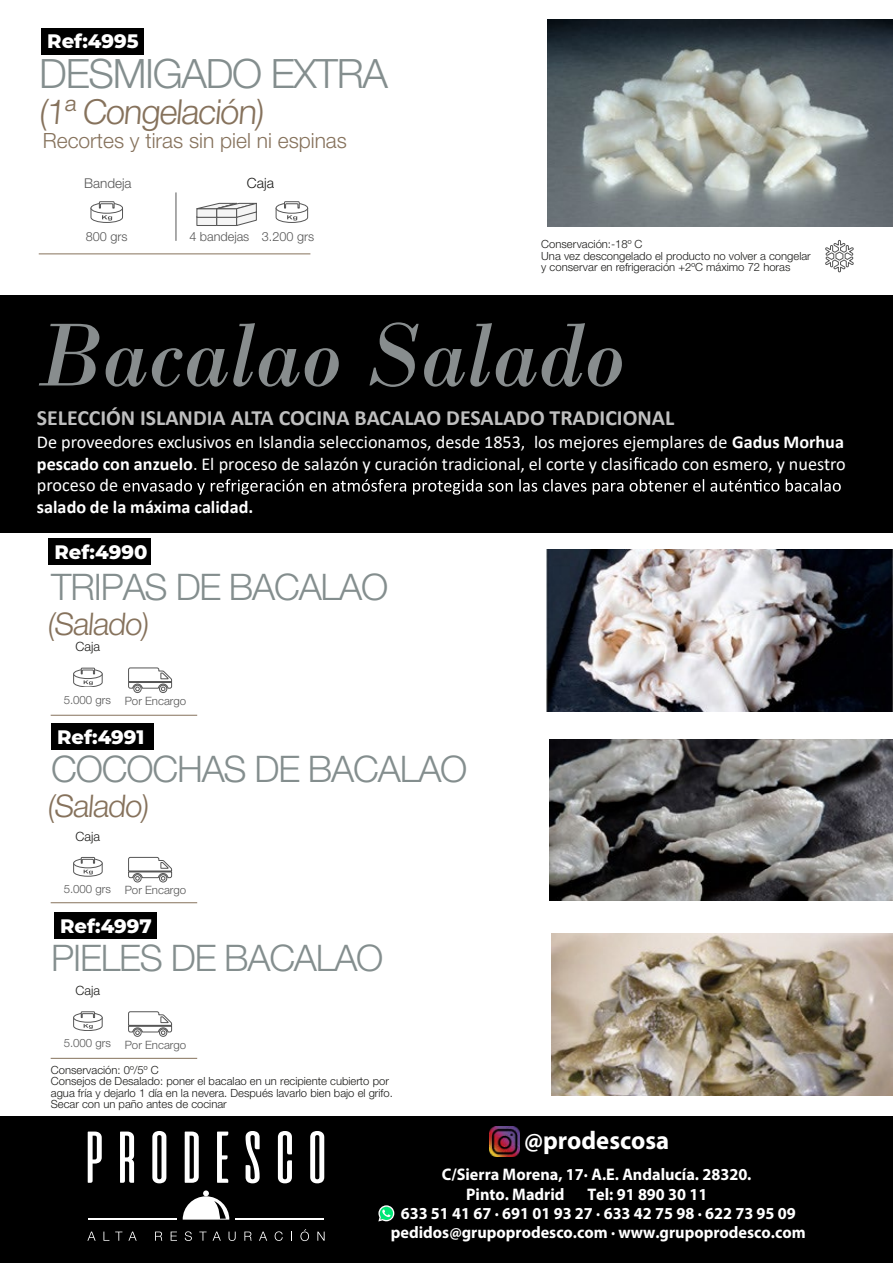
<style>
.page{position:relative;width:893px;height:1263px;background:#fff}
.page>*{position:absolute;margin:0;border:0;box-sizing:border-box;transform-origin:0 0}
.t1{font:italic 94.2px "Bodoni";color:#888d8e}
.t2{font:300 40.5px "Helvetica Neue LT Std";letter-spacing:-.03em;color:#848e8e}
.t3{font:300 36.6px "Helvetica Neue LT Std";letter-spacing:-.03em;color:#848e8e}
.t4{font:300 34.5px "Helvetica Neue LT Std";color:#86725c}
.t5{font:300 31.2px "Helvetica Neue LT Std";color:#86725c}
.t6{font:700 25.65px "Myriad Pro";color:#fff}
.t7{font:700 21.75px "Calibri";color:#bfbfbf}
.t8{font:300 21px "Helvetica Neue LT Std";color:#86725c}
.t9{font:800 19.5px "Montserrat";color:#fff}
.t10{font:18.15px/21.8px "Calibri";color:#fff;text-align:justify}
.t11{font:700 18.15px "Calibri";color:#fff}
.t12{font:700 16.8px/19.5px "Myriad Pro";color:#fff}
.t13{font:300 14.1px "Helvetica Neue LT Std";color:#1b1b19}
.t14{font:300 13.5px "Helvetica Neue LT Std";color:#565656}
.t15{font:300 12.75px "Helvetica Neue LT Std";color:#1b1b19}
.t16{font:300 12.6px "Helvetica Neue LT Std";color:#565656}
.t17{font:300 11.4px "Helvetica Neue LT Std";color:#565656}
.t18{font:300 11.25px/11.2px "Helvetica Neue LT Std";color:#1b1b19}
.s1{font-weight:700}
</style>
<div class="page">
<div style="left:0;top:295px;width:893px;height:237px;background:#000"></div>
<div style="left:0;top:1116px;width:893px;height:147px;background:#000"></div>
<hr style="left:51px;top:715px;width:146px;height:1px;background:#86725c">
<svg style="left:73px;top:668px;width:30px;height:19px"></svg>
<svg style="left:73px;top:857px;width:30px;height:19px"></svg>
<hr style="left:51px;top:902px;width:146px;height:1px;background:#86725c">
<svg style="left:128px;top:667px;width:44px;height:26px"></svg>
<svg style="left:128px;top:857px;width:44px;height:26px"></svg>
<svg style="left:633px;top:457px;width:9px;height:13px"></svg>
<svg style="left:123px;top:479px;width:718px;height:16px"></svg>
<img style="left:546px;top:550px;width:347px;height:161px">
<img style="left:549px;top:739px;width:343px;height:162px">
<svg style="left:73px;top:1011px;width:30px;height:19px"></svg>
<hr style="left:51px;top:1058px;width:146px;height:1px;background:#86725c">
<svg style="left:128px;top:1011px;width:44px;height:26px"></svg>
<img style="left:552px;top:934px;width:341px;height:161px">
<hr style="left:39px;top:254px;width:271px;height:1px;background:#86725c">
<svg style="left:91px;top:201px;width:32px;height:21px"></svg>
<svg style="left:276px;top:201px;width:32px;height:21px"></svg>
<svg style="left:196px;top:202px;width:61px;height:24px"></svg>
<hr style="left:176px;top:192px;width:1px;height:49px;background:#565656">
<svg style="left:825px;top:240px;width:29px;height:32px"></svg>
<img style="left:547px;top:20px;width:346px;height:206px">
<div style="left:42px;top:28px;width:102px;height:27px;background:#000"></div>
<div style="left:49px;top:539px;width:102px;height:26px;background:#000"></div>
<div style="left:51px;top:724px;width:102px;height:26px;background:#000"></div>
<div style="left:54px;top:912px;width:102px;height:27px;background:#000"></div>
<svg style="left:88px;top:1131px;width:14px;height:52px"></svg>
<svg style="left:120px;top:1131px;width:14px;height:52px"></svg>
<svg style="left:152px;top:1131px;width:14px;height:52px"></svg>
<svg style="left:185px;top:1131px;width:14px;height:52px"></svg>
<svg style="left:217px;top:1131px;width:11px;height:52px"></svg>
<svg style="left:246px;top:1131px;width:14px;height:52px"></svg>
<svg style="left:278px;top:1131px;width:14px;height:52px"></svg>
<svg style="left:310px;top:1131px;width:14px;height:52px"></svg>
<svg style="left:183px;top:1190px;width:46px;height:29px"></svg>
<hr style="left:88px;top:1218px;width:89px;height:1px;background:#fff">
<hr style="left:235px;top:1218px;width:89px;height:1px;background:#fff">
<svg style="left:87px;top:1231px;width:9px;height:10px"></svg>
<svg style="left:103px;top:1231px;width:6px;height:10px"></svg>
<svg style="left:115px;top:1231px;width:7px;height:10px"></svg>
<svg style="left:128px;top:1231px;width:9px;height:10px"></svg>
<svg style="left:155px;top:1231px;width:7px;height:10px"></svg>
<svg style="left:171px;top:1231px;width:6px;height:10px"></svg>
<svg style="left:185px;top:1231px;width:7px;height:10px"></svg>
<svg style="left:199px;top:1231px;width:8px;height:10px"></svg>
<svg style="left:213px;top:1231px;width:8px;height:10px"></svg>
<svg style="left:229px;top:1231px;width:7px;height:10px"></svg>
<svg style="left:244px;top:1231px;width:8px;height:10px"></svg>
<svg style="left:259px;top:1231px;width:8px;height:10px"></svg>
<svg style="left:275px;top:1231px;width:8px;height:10px"></svg>
<svg style="left:317px;top:1231px;width:8px;height:10px"></svg>
<svg style="left:300px;top:1229px;width:9px;height:12px"></svg>
<svg style="left:378px;top:1205px;width:16px;height:16px"></svg>
<img style="left:489px;top:1126px;width:31px;height:31px">
<h3 class="t9" style="left:47px;top:27px;width:93px">Ref:4995</h3>
<h2 class="t2" style="left:39px;top:49px;width:350px">DESMIGADO EXTRA</h2>
<h3 class="t4" style="left:39px;top:91px;width:226px">(1ª Congelación)</h3>
<h3 class="t8" style="left:43px;top:128px;width:306px">Recortes y tiras sin piel ni espinas</h3>
<p class="t14" style="left:84px;top:175px;width:49px">Bandeja</p>
<p class="t13" style="left:247px;top:174px;width:29px">Caja</p>
<p class="t16" style="left:86px;top:229px;width:43px">800 grs</p>
<p class="t16" style="left:189px;top:229px;width:126px">4 bandejas 3.200 grs</p>
<p class="t18" style="left:541px;top:238px;width:271px">Conservación:-18º C<br>Una vez descongelado el producto no volver a congelar y conservar en refrigeración +2ºC máximo 72 horas</p>
<h1 class="t1" style="left:36px;top:299px;width:590px">Bacalao Salado</h1>
<h3 class="t7" style="left:37px;top:402px;width:639px">SELECCIÓN ISLANDIA ALTA COCINA BACALAO DESALADO TRADICIONAL</h3>
<h3 class="t10" style="left:37px;top:430px;width:810px">De proveedores exclusivos en Islandia seleccionamos, desde 1853, los mejores ejemplares de <span class="s1">Gadus Morhua pescado con anzuelo</span>. El proceso de salazón y curación tradicional, el corte y clasi cado con esmero, y nuestro proceso de</h3>
<h3 class="t11" style="left:37px;top:494px;width:218px">salado de la máxima calidad.</h3>
<h3 class="t9" style="left:55px;top:537px;width:94px">Ref:4990</h3>
<h3 class="t3" style="left:51px;top:565px;width:339px">TRIPAS DE BACALAO</h3>
<h3 class="t5" style="left:47px;top:605px;width:103px">(Salado)</h3>
<p class="t15" style="left:76px;top:639px;width:26px">Caja</p>
<p class="t17" style="left:64px;top:693px;width:49px">5.000 grs</p>
<p class="t17" style="left:125px;top:694px;width:63px">Por Encargo</p>
<h3 class="t9" style="left:57px;top:722px;width:89px">Ref:4991</h3>
<h3 class="t3" style="left:51px;top:747px;width:418px">COCOCHAS DE BACALAO</h3>
<h3 class="t5" style="left:47px;top:787px;width:103px">(Salado)</h3>
<p class="t15" style="left:76px;top:828px;width:26px">Caja</p>
<p class="t17" style="left:64px;top:882px;width:49px">5.000 grs</p>
<p class="t17" style="left:125px;top:883px;width:63px">Por Encargo</p>
<h3 class="t9" style="left:60px;top:911px;width:93px">Ref:4997</h3>
<h3 class="t3" style="left:51px;top:935px;width:334px">PIELES DE BACALAO</h3>
<p class="t15" style="left:76px;top:982px;width:26px">Caja</p>
<p class="t17" style="left:64px;top:1036px;width:49px">5.000 grs</p>
<p class="t17" style="left:125px;top:1038px;width:63px">Por Encargo</p>
<p class="t18" style="left:51px;top:1064px;width:344px">Conservación: 0º/5º C<br>Consejos de Desalado: poner el bacalao en un recipiente cubierto por agua fría y dejarlo 1 día en la nevera. Después lavarlo bien bajo el grifo.<br>Secar con un paño antes de cocinar</p>
<h3 class="t6" style="left:524px;top:1123px;width:147px">@prodescosa</h3>
<h3 class="t12" style="left:466px;top:1164px;width:287px;text-indent:-24px">C/Sierra Morena, 17· A.E. Andalucía. 28320.<br>Pinto. Madrid</h3>
<h3 class="t12" style="left:587px;top:1183px;width:122px">Tel: 91 890 30 11</h3>
<h3 class="t12" style="left:401px;top:1203px;width:397px">633 51 41 67 · 691 01 93 27 · 633 42 75 98 · 622 73 95 09</h3>
<h3 class="t12" style="left:391px;top:1222px;width:416px">pedidos@grupoprodesco.com · www.grupoprodesco.com</h3>
</div>
